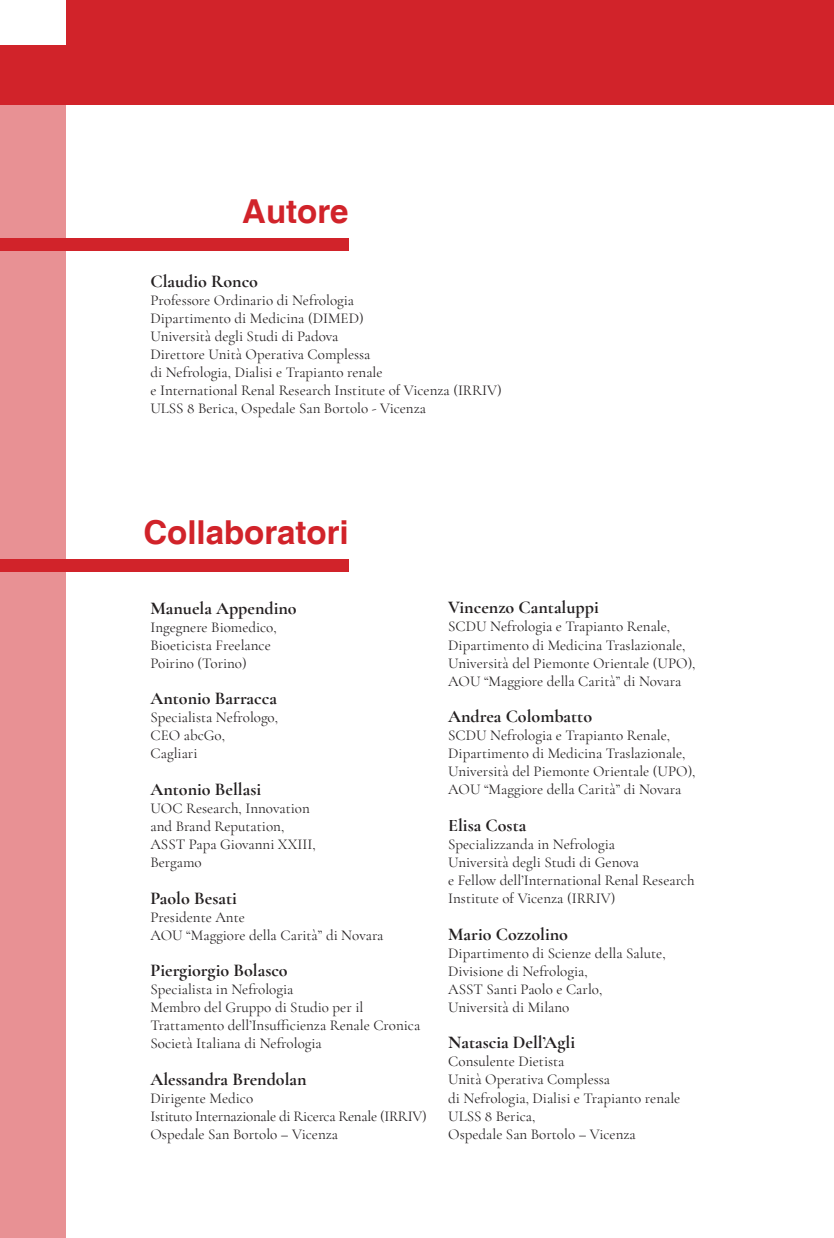
<style>
.page{position:relative;width:834px;height:1238px;background:#fff}
.page>*{position:absolute;margin:0;border:0;box-sizing:border-box;transform-origin:0 0}
.t1{font:700 33px "Helvetica";color:#d1232a}
.t2{font:700 18px "Cormorant Garamond";color:#231f20}
.t3{font:15px/18px "Cormorant Garamond";color:#231f20}
.t4{font:15px/18px "Cormorant Garamond";letter-spacing:-.02em;color:#231f20}
</style>
<div class="page">
<div style="left:0;top:0;width:834px;height:105px;background:#d1232a"></div>
<div style="left:0;top:105px;width:66px;height:1133px;background:#e89194"></div>
<div style="left:0;top:0;width:66px;height:45px;background:#fff"></div>
<div style="left:0;top:238px;width:349px;height:13px;background:#d1232a"></div>
<div style="left:0;top:559px;width:349px;height:13px;background:#d1232a"></div>
<h1 class="t1" style="left:242px;top:191px;width:108px">Autore</h1>
<p class="t2" style="left:150px;top:270px;width:109px">Claudio Ronco</p>
<p class="t3" style="left:150px;top:291px;width:353px">Professore Ordinario di Nefrologia<br>Dipartimento di Medicina (DIMED)<br>Università degli Studi di Padova<br>Direttore Unità Operativa Complessa<br>di Nefrologia, Dialisi e Trapianto renale<br>e International Renal Research Institute of Vicenza (IRRIV)<br>ULSS 8 Berica, Ospedale San Bortolo - Vicenza</p>
<h1 class="t1" style="left:143px;top:512px;width:207px">Collaboratori</h1>
<p class="t2" style="left:150px;top:597px;width:148px">Manuela Appendino</p>
<p class="t3" style="left:150px;top:618px;width:128px">Ingegnere Biomedico,<br>Bioeticista Freelance<br>Poirino (Torino)</p>
<p class="t2" style="left:150px;top:687px;width:128px">Antonio Barracca</p>
<p class="t3" style="left:150px;top:708px;width:129px">Specialista Nefrologo,<br>CEO abcGo,<br>Cagliari</p>
<p class="t2" style="left:150px;top:778px;width:112px">Antonio Bellasi</p>
<p class="t3" style="left:150px;top:799px;width:167px">UOC Research, Innovation and Brand Reputation,<br>ASST Papa Giovanni XXIII,<br>Bergamo</p>
<p class="t2" style="left:150px;top:886px;width:88px">Paolo Besati</p>
<p class="t3" style="left:150px;top:907px;width:234px">Presidente Ante<br>AOU “Maggiore della Carità” di Novara</p>
<p class="t2" style="left:150px;top:959px;width:139px">Piergiorgio Bolasco</p>
<p class="t3" style="left:150px;top:980px;width:271px">Specialista in Nefrologia<br>Membro del Gruppo di Studio per il Trattamento dell’Insufficienza Renale Cronica Società Italiana di Nefrologia</p>
<p class="t2" style="left:150px;top:1067px;width:158px">Alessandra Brendolan</p>
<p class="t4" style="left:150px;top:1088px;width:278px">Dirigente Medico<br>Istituto Internazionale di Ricerca Renale (IRRIV)<br>Ospedale San Bortolo – Vicenza</p>
<p class="t2" style="left:448px;top:596px;width:152px">Vincenzo Cantaluppi</p>
<p class="t3" style="left:448px;top:617px;width:249px">SCDU Nefrologia e Trapianto Renale, Dipartimento di Medicina Traslazionale, Università del Piemonte Orientale (UPO), AOU “Maggiore della Carità” di Novara</p>
<p class="t2" style="left:448px;top:705px;width:145px">Andrea Colombatto</p>
<p class="t3" style="left:448px;top:726px;width:249px">SCDU Nefrologia e Trapianto Renale, Dipartimento di Medicina Traslazionale, Università del Piemonte Orientale (UPO), AOU “Maggiore della Carità” di Novara</p>
<p class="t2" style="left:448px;top:814px;width:80px">Elisa Costa</p>
<p class="t3" style="left:448px;top:835px;width:248px">Specializzanda in Nefrologia<br>Università degli Studi di Genova<br>e Fellow dell’International Renal Research Institute of Vicenza (IRRIV)</p>
<p class="t2" style="left:448px;top:923px;width:121px">Mario Cozzolino</p>
<p class="t3" style="left:448px;top:943px;width:219px">Dipartimento di Scienze della Salute,<br>Divisione di Nefrologia,<br>ASST Santi Paolo e Carlo,<br>Università di Milano</p>
<p class="t2" style="left:448px;top:1031px;width:128px">Natascia Dell’Agli</p>
<p class="t3" style="left:448px;top:1052px;width:234px">Consulente Dietista<br>Unità Operativa Complessa<br>di Nefrologia, Dialisi e Trapianto renale<br>ULSS 8 Berica,<br>Ospedale San Bortolo – Vicenza</p>
</div>
